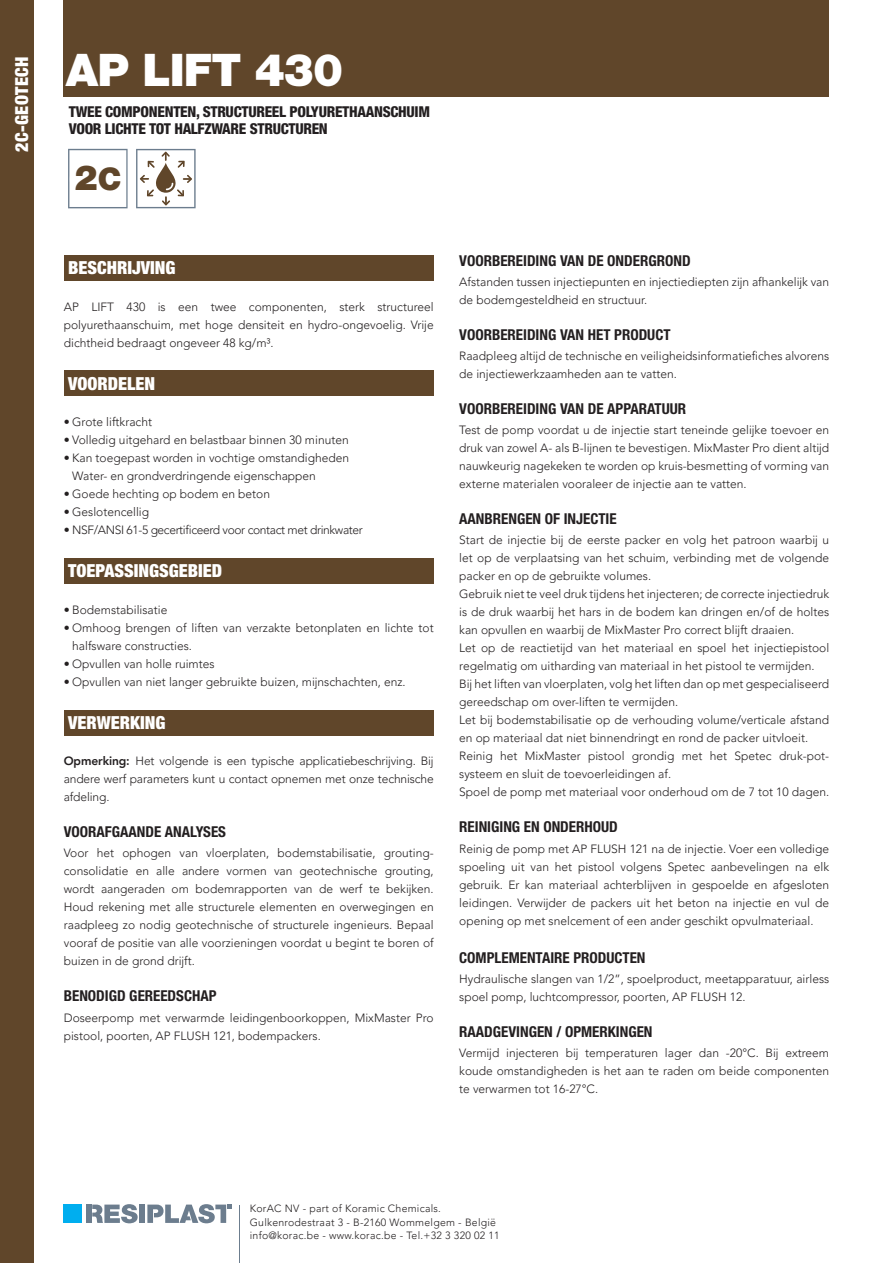
<style>
.page{position:relative;width:893px;height:1263px;background:#fff}
.page>*{position:absolute;margin:0;border:0;box-sizing:border-box;transform-origin:0 0}
.t1{font:900 45px "Helvetica Neue LT Std";letter-spacing:-.02em;color:#fff}
.t2{font:900 34.65px "Helvetica Neue LT Std";color:#60462a}
.t3{font:900 condensed 18px "Helvetica Neue LT Std";color:#fff}
.t4{font:900 condensed 18px "Helvetica Neue LT Std";letter-spacing:.02em;color:#fff}
.BODY_TEXT{font:700 condensed 15px "Helvetica Neue LT Std";color:#231f20}
.t5{font:800 condensed 15px/16.5px "Helvetica Neue LT Std";letter-spacing:-.02em;color:#231f20}
.TItle_niv_2{font:700 condensed 15px "Helvetica Neue LT Std";color:#231f20}
.BODY_TEXT-2{font:300 12px/18px "Avenir LT Pro";color:#231f20;text-align:justify}
.BULLETS{font:300 12px/18px "Avenir LT Pro";color:#231f20}
.BODY_TEXT-3{font:300 12px "Avenir LT Pro";letter-spacing:-.03em;color:#231f20}
.t6{font:300 10.5px/13.5px "Avenir LT Pro";letter-spacing:.025em;color:#231f20}
.s1{font-size:31.2px}
.s2{font-weight:800}
</style>
<div class="page">
<div style="left:0;top:0;width:34px;height:1263px;background:#60462a"></div>
<hr style="left:240px;top:1205px;width:1px;height:58px;background:#6c7d8e">
<div style="left:139px;top:1204px;width:6px;height:19px;background:#6c7d8e"></div>
<div style="left:86px;top:1204px;width:5px;height:19px;background:#6c7d8e"></div>
<svg style="left:92px;top:1204px;width:46px;height:19px"></svg>
<svg style="left:147px;top:1204px;width:84px;height:19px"></svg>
<div style="left:64px;top:1204px;width:18px;height:19px;background:#00aeef"></div>
<div style="left:64px;top:255px;width:370px;height:26px;background:#60462a"></div>
<div style="left:64px;top:371px;width:370px;height:25px;background:#60462a"></div>
<div style="left:64px;top:558px;width:370px;height:26px;background:#60462a"></div>
<div style="left:64px;top:710px;width:370px;height:25px;background:#60462a"></div>
<div style="left:64px;top:0;width:765px;height:97px;background:#60462a"></div>
<svg style="left:68px;top:149px;width:60px;height:59px"></svg>
<div style="left:70px;top:151px;width:55px;height:56px;background:#fff;border-radius:50%"></div>
<svg style="left:136px;top:149px;width:60px;height:59px"></svg>
<h3 class="t4" style="left:11px;top:152px;width:97px;rotate:-90deg">2C-GEOTECH</h3>
<p class="t1" style="left:66px;top:43px;width:279px">AP LIFT 430</p>
<p class="t5" style="left:69px;top:103px;width:363px">TWEE COMPONENTEN, STRUCTUREEL POLYURETHAANSCHUIM<br>VOOR LICHTE TOT HALFZWARE STRUCTUREN</p>
<p class="t2" style="left:75px;top:157px;width:48px">2<span class="s1">C</span></p>
<p class="t3" style="left:68px;top:257px;width:109px">BESCHRIJVING</p>
<p class="BODY_TEXT-2" style="left:64px;top:298px;width:371px">AP LIFT 430 is een twee componenten, sterk structureel polyurethaanschuim, met hoge densiteit en hydro-ongevoelig. Vrije dichtheid bedraagt ongeveer 48 kg/m³.</p>
<p class="t3" style="left:68px;top:372px;width:89px">VOORDELEN</p>
<p class="BODY_TEXT-2" style="left:64px;top:413px;width:90px">• Grote liftkracht</p>
<p class="BODY_TEXT-2" style="left:64px;top:431px;width:286px">• Volledig uitgehard en belastbaar binnen 30 minuten</p>
<p class="BODY_TEXT-2" style="left:64px;top:449px;width:287px">• Kan toegepast worden in vochtige omstandigheden</p>
<p class="BULLETS" style="left:72px;top:467px;width:245px">Water- en grondverdringende eigenschappen</p>
<p class="BODY_TEXT-2" style="left:64px;top:485px;width:208px">• Goede hechting op bodem en beton</p>
<p class="BODY_TEXT-2" style="left:64px;top:503px;width:87px">• Geslotencellig</p>
<p class="BODY_TEXT-3" style="left:64px;top:523px;width:301px">• NSF/ANSI 61-5 gecertificeerd voor contact met drinkwater</p>
<p class="t3" style="left:68px;top:560px;width:156px">TOEPASSINGSGEBIED</p>
<p class="BODY_TEXT-2" style="left:64px;top:601px;width:105px">• Bodemstabilisatie</p>
<p class="BODY_TEXT-2" style="left:72px;top:619px;width:363px;text-indent:-9px">• Omhoog brengen of liften van verzakte betonplaten en lichte tot halfsware constructies.</p>
<p class="BODY_TEXT-2" style="left:64px;top:655px;width:152px">• Opvullen van holle ruimtes</p>
<p class="BODY_TEXT-2" style="left:64px;top:673px;width:343px">• Opvullen van niet langer gebruikte buizen, mijnschachten, enz.</p>
<p class="t3" style="left:68px;top:711px;width:99px">VERWERKING</p>
<p class="BODY_TEXT-2" style="left:64px;top:752px;width:371px"><span class="s2">Opmerking:</span> Het volgende is een typische applicatiebeschrijving. Bij andere werf parameters kunt u contact opnemen met onze technische afdeling.</p>
<p class="BODY_TEXT" style="left:64px;top:823px;width:164px">VOORAFGAANDE ANALYSES</p>
<p class="BODY_TEXT-2" style="left:64px;top:844px;width:371px">Voor het ophogen van vloerplaten, bodemstabilisatie, grouting&shy;consolidatie en alle andere vormen van geotechnische grouting, wordt aangeraden om bodemrapporten van de werf te bekijken.<br>Houd rekening met alle structurele elementen en overwegingen en raadpleeg zo nodig geotechnische of structurele ingenieurs. Bepaal vooraf de positie van alle voorzieningen voordat u begint te boren of buizen in de grond drijft.</p>
<p class="BODY_TEXT" style="left:64px;top:987px;width:154px">BENODIGD GEREEDSCHAP</p>
<p class="BODY_TEXT-2" style="left:64px;top:1008px;width:371px">Doseerpomp met verwarmde leidingenboorkoppen, MixMaster Pro pistool, poorten, AP FLUSH 121, bodempackers.</p>
<p class="BODY_TEXT" style="left:459px;top:251px;width:233px">VOORBEREIDING VAN DE ONDERGROND</p>
<p class="BODY_TEXT-2" style="left:459px;top:273px;width:371px">Afstanden tussen injectiepunten en injectiediepten zijn afhankelijk van de bodemgesteldheid en structuur.</p>
<p class="BODY_TEXT" style="left:459px;top:326px;width:213px">VOORBEREIDING VAN HET PRODUCT</p>
<p class="BODY_TEXT-2" style="left:459px;top:347px;width:371px">Raadpleeg altijd de technische en veiligheidsinformatiefiches alvorens de injectiewerkzaamheden aan te vatten.</p>
<p class="BODY_TEXT" style="left:459px;top:400px;width:228px">VOORBEREIDING VAN DE APPARATUUR</p>
<p class="BODY_TEXT-2" style="left:459px;top:421px;width:371px">Test de pomp voordat u de injectie start teneinde gelijke toevoer en druk van zowel A- als B-lijnen te bevestigen. MixMaster Pro dient altijd nauwkeurig nagekeken te worden op kruis-besmetting of vorming van externe materialen vooraleer de injectie aan te vatten.</p>
<p class="TItle_niv_2" style="left:459px;top:510px;width:159px">AANBRENGEN OF INJECTIE</p>
<p class="BULLETS" style="left:459px;top:531px;width:371px;text-align:justify">Start de injectie bij de eerste packer en volg het patroon waarbij u let op de verplaatsing van het schuim, verbinding met de volgende packer en op de gebruikte volumes.</p>
<p class="BULLETS" style="left:459px;top:585px;width:371px;text-align:justify">Gebruik niet te veel druk tijdens het injecteren; de correcte injectiedruk is de druk waarbij het hars in de bodem kan dringen en/of de holtes kan opvullen en waarbij de MixMaster Pro correct blijft draaien.</p>
<p class="BULLETS" style="left:459px;top:639px;width:371px">Let op de reactietijd van het materiaal en spoel het injectiepistool regelmatig om uitharding van materiaal in het pistool te vermijden.</p>
<p class="BULLETS" style="left:459px;top:675px;width:371px">Bij het liften van vloerplaten, volg het liften dan op met gespecialiseerd gereedschap om over-liften te vermijden.</p>
<p class="BULLETS" style="left:459px;top:711px;width:371px">Let bij bodemstabilisatie op de verhouding volume/verticale afstand en op materiaal dat niet binnendringt en rond de packer uitvloeit.</p>
<p class="BULLETS" style="left:459px;top:747px;width:371px">Reinig het MixMaster pistool grondig met het Spetec druk-pot&shy;systeem en sluit de toevoerleidingen af.</p>
<p class="BULLETS" style="left:459px;top:783px;width:371px">Spoel de pomp met materiaal voor onderhoud om de 7 tot 10 dagen.</p>
<p class="BODY_TEXT" style="left:459px;top:818px;width:160px">REINIGING EN ONDERHOUD</p>
<p class="BODY_TEXT-2" style="left:459px;top:839px;width:371px">Reinig de pomp met AP FLUSH 121 na de injectie. Voer een volledige spoeling uit van het pistool volgens Spetec aanbevelingen na elk gebruik. Er kan materiaal achterblijven in gespoelde en afgesloten leidingen. Verwijder de packers uit het beton na injectie en vul de opening op met snelcement of een ander geschikt opvulmateriaal.</p>
<p class="BODY_TEXT" style="left:459px;top:948px;width:188px">COMPLEMENTAIRE PRODUCTEN</p>
<p class="BODY_TEXT-2" style="left:459px;top:970px;width:371px">Hydraulische slangen van 1/2”, spoelproduct, meetapparatuur, airless spoel pomp, luchtcompressor, poorten, AP FLUSH 12.</p>
<p class="BODY_TEXT" style="left:459px;top:1022px;width:195px">RAADGEVINGEN / OPMERKINGEN</p>
<p class="BODY_TEXT-2" style="left:459px;top:1044px;width:371px">Vermijd injecteren bij temperaturen lager dan -20°C. Bij extreem koude omstandigheden is het aan te raden om beide componenten te verwarmen tot 16-27°C.</p>
<p class="t6" style="left:250px;top:1202px;width:251px">KorAC NV - part of Koramic Chemicals.<br>Gulkenrodestraat 3 - B-2160 Wommelgem - België info@korac.be - www.korac.be - Tel.+32 3 320 02 11</p>
</div>
